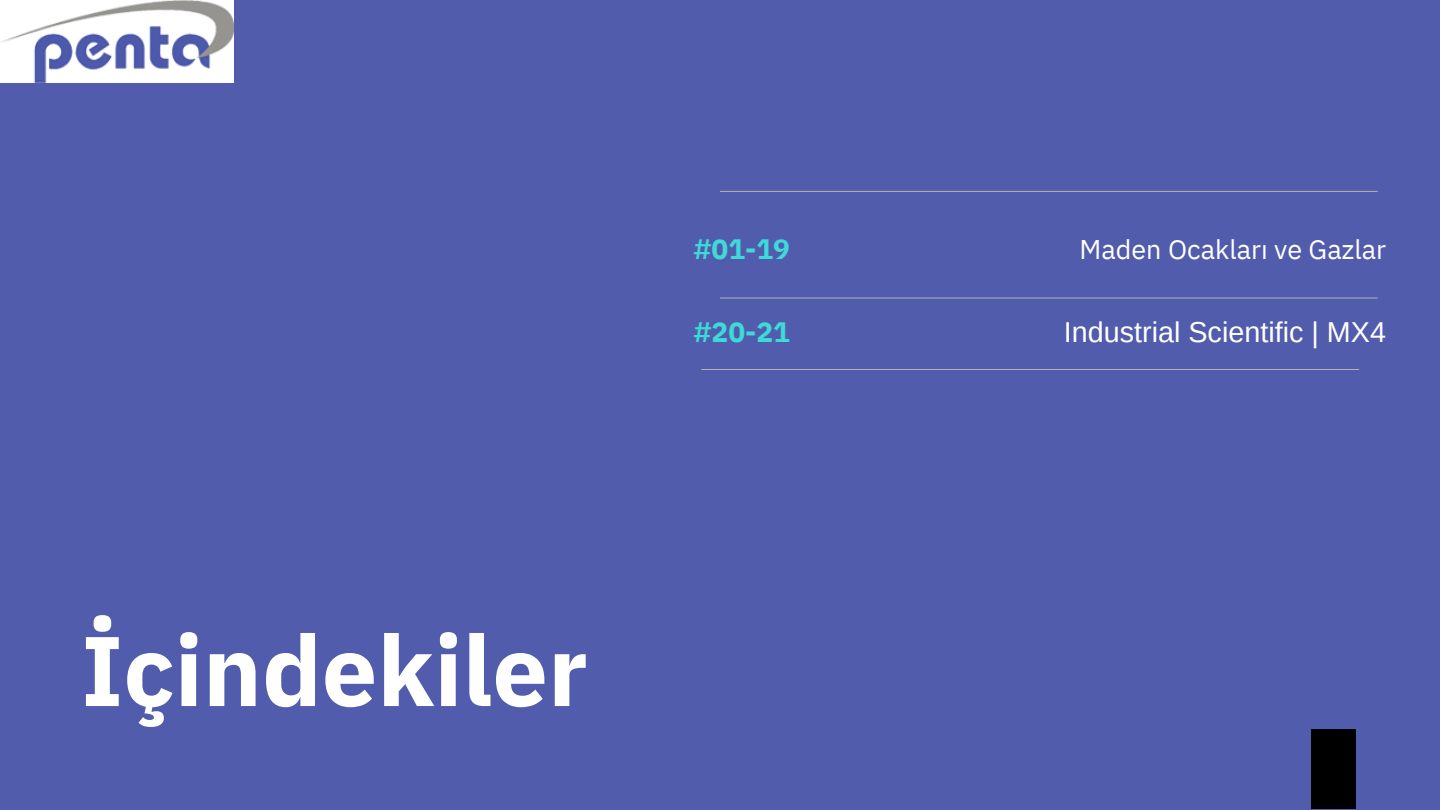
<style>
.page{position:relative;width:1440px;height:810px;background:#515dac}
.page>*{position:absolute;margin:0;border:0;box-sizing:border-box;transform-origin:0 0}
.t1{font:700 98.7px "IBM Plex Sans";color:#fff}
.t2{font:28.7px "Arimo";color:#fff}
.t3{font:700 28px "IBM Plex Sans";color:#3edad8}
.t4{font:27px "IBM Plex Sans";color:#fff}
</style>
<div class="page">
<hr style="left:720px;top:191px;width:657px;height:1px;background:#b4b4b4">
<hr style="left:720px;top:298px;width:657px;height:1px;background:#b4b4b4">
<hr style="left:702px;top:369px;width:657px;height:1px;background:#b4b4b4">
<div style="left:1311px;top:729px;width:44px;height:80px;background:#000"></div>
<img style="left:0;top:0;width:234px;height:83px">
<h1 class="t1" style="left:81px;top:605px;width:508px">İçindekiler</h1>
<p class="t3" style="left:694px;top:231px;width:98px">#01-19</p>
<p class="t4" style="left:1079px;top:231px;width:308px">Maden Ocakları ve Gazlar</p>
<p class="t3" style="left:694px;top:314px;width:98px">#20-21</p>
<p class="t2" style="left:1064px;top:316px;width:324px">Industrial Scientific | MX4</p>
</div>
